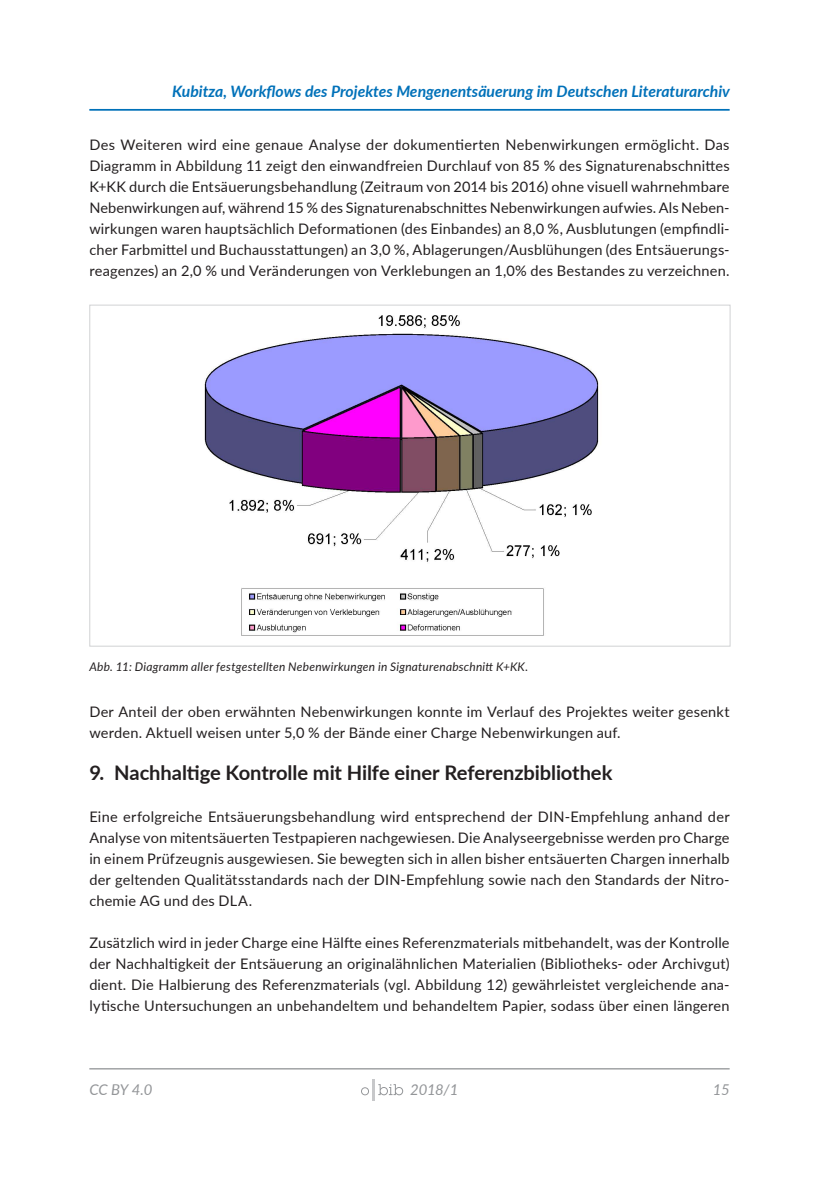
<style>
.page{position:relative;width:819px;height:1191px;background:#fff}
.page>*{position:absolute;margin:0;border:0;box-sizing:border-box;transform-origin:0 0}
.t1{font:700 20.12px "Lato";letter-spacing:-.005em;color:#231f20}
.t2{font:italic 700 15.75px "Lato";color:#0071b9}
.t3{font:italic 14.88px "Lato";letter-spacing:-.015em;color:#939598}
.paragraph{font:14.53px/21px "Lato";letter-spacing:.015em;color:#231f20;text-align:justify}
.t4{font:italic 11.9px "Lato";letter-spacing:.02em;color:#231f20}
</style>
<div class="page">
<hr style="left:89px;top:1068px;width:640px;height:1px;background:#939598">
<hr style="left:372px;top:1079px;width:3px;height:21px;background:#c7c8ca">
<svg style="left:361px;top:1087px;width:8px;height:8px"></svg>
<svg style="left:378px;top:1084px;width:25px;height:11px"></svg>
<img style="left:204px;top:315px;width:395px;height:321px">
<hr style="left:89px;top:109px;width:640px;height:2px;background:#0071b9">
<p class="t2" style="left:172px;top:80px;width:559px">Kubitza, Workflows des Projektes Mengenentsäuerung im Deutschen Literaturarchiv</p>
<p class="paragraph" style="left:89px;top:134px;width:641px">Des Weiteren wird eine genaue Analyse der dokumentierten Nebenwirkungen ermöglicht. Das Diagramm in Abbildung 11 zeigt den einwandfreien Durchlauf von 85 % des Signaturenabschnittes K+KK durch die Entsäuerungsbehandlung (Zeitraum von 2014 bis 2016) ohne visuell wahrnehmbare Nebenwirkungen auf, während 15 % des Signaturenabschnittes Nebenwirkungen aufwies. Als Neben&shy;wirkungen waren hauptsächlich Deformationen (des Einbandes) an 8,0 %, Ausblutungen (empfindli&shy;cher Farbmittel und Buchausstattungen) an 3,0 %, Ablagerungen/Ausblühungen (des Entsäuerungs&shy;reagenzes) an 2,0 % und Veränderungen von Verklebungen an 1,0% des Bestandes zu verzeichnen.</p>
<p class="t4" style="left:89px;top:658px;width:440px">Abb. 11: Diagramm aller festgestellten Nebenwirkungen in Signaturenabschnitt K+KK.</p>
<p class="paragraph" style="left:89px;top:701px;width:641px">Der Anteil der oben erwähnten Nebenwirkungen konnte im Verlauf des Projektes weiter gesenkt werden. Aktuell weisen unter 5,0 % der Bände einer Charge Nebenwirkungen auf.</p>
<p class="t1" style="left:89px;top:758px;width:524px">9. Nachhaltige Kontrolle mit Hilfe einer Referenzbibliothek</p>
<p class="paragraph" style="left:89px;top:806px;width:641px">Eine erfolgreiche Entsäuerungsbehandlung wird entsprechend der DIN-Empfehlung anhand der Analyse von mitentsäuerten Testpapieren nachgewiesen. Die Analyseergebnisse werden pro Charge in einem Prüfzeugnis ausgewiesen. Sie bewegten sich in allen bisher entsäuerten Chargen innerhalb der geltenden Qualitätsstandards nach der DIN-Empfehlung sowie nach den Standards der Nitro&shy;chemie AG und des DLA.</p>
<p class="paragraph" style="left:89px;top:932px;width:641px">Zusätzlich wird in jeder Charge eine Hälfte eines Referenzmaterials mitbehandelt, was der Kontrolle der Nachhaltigkeit der Entsäuerung an originalähnlichen Materialien (Bibliotheks- oder Archivgut) dient. Die Halbierung des Referenzmaterials (vgl. Abbildung 12) gewährleistet vergleichende ana&shy;lytische Untersuchungen an unbehandeltem und behandeltem Papier, sodass über einen längeren</p>
<p class="t3" style="left:89px;top:1079px;width:65px">CC BY 4.0</p>
<p class="t3" style="left:410px;top:1079px;width:50px">2018/1</p>
<p class="t3" style="left:712px;top:1079px;width:18px">15</p>
</div>
